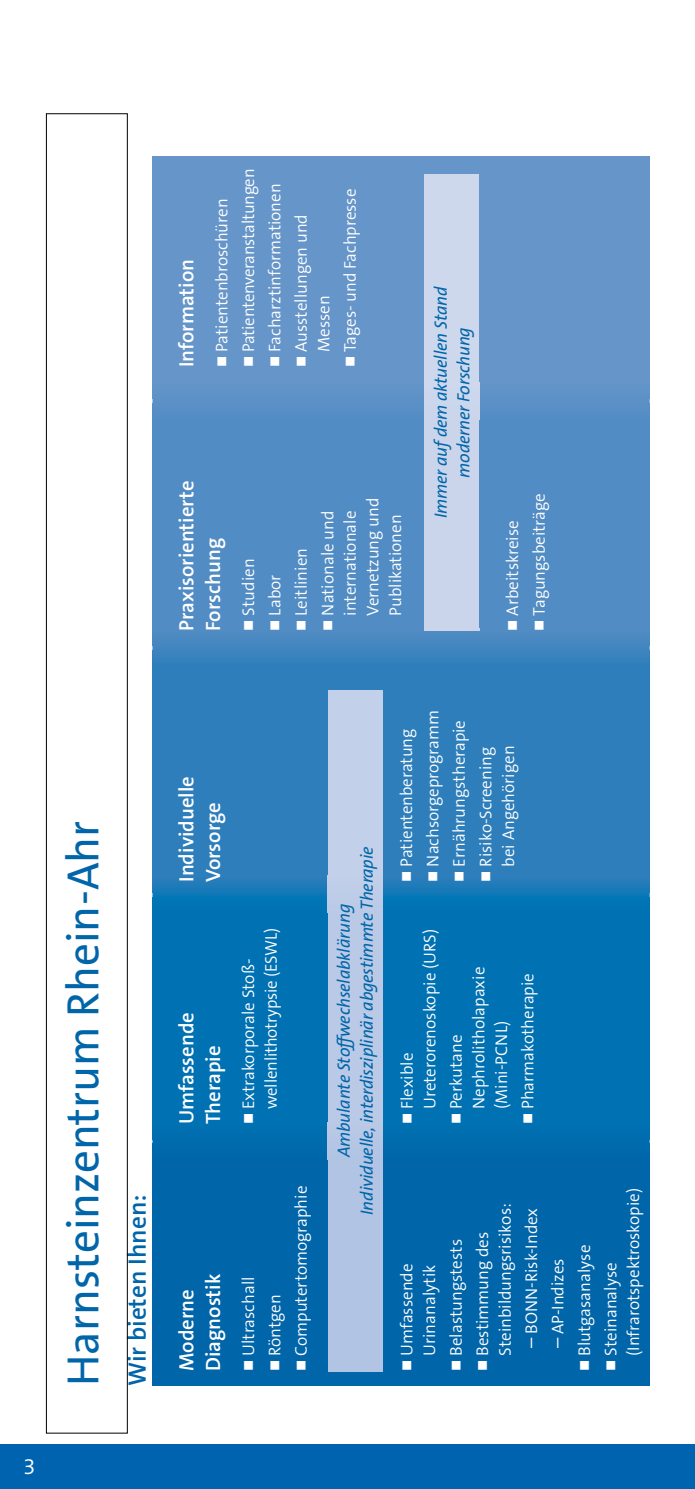
<style>
.page{position:relative;width:695px;height:1489px;background:#fff}
.page>*{position:absolute;margin:0;border:0;box-sizing:border-box;transform-origin:0 0}
.t1{font:45.5px "The Sans B W5 Plain";color:#0065a9}
.t2{font:600 25.25px "The Sans B W6";color:#0065a9}
.t3{font:300 22.5px "The Sans B W4";color:#fff}
.t4{font:600 20.75px/26.5px "The Sans B W6";color:#fff}
.t5{font:italic 17.75px/23px "The Sans B W5 Plain";letter-spacing:-.01em;color:#0065a9;text-align:center}
.t6{font:300 17px/22.8px "The Sans B W4";color:#fff}
.s1{font-size:18.75px}
</style>
<div class="page">
<div style="left:0;top:1444px;width:694px;height:44px;background:#0063af"></div>
<div style="left:152px;top:1143px;width:497px;height:242px;background:#0065a9"></div>
<div style="left:152px;top:896px;width:497px;height:243px;background:#0071b2"></div>
<div style="left:152px;top:650px;width:497px;height:242px;background:#2d7ebb"></div>
<div style="left:152px;top:403px;width:497px;height:242px;background:#528cc4"></div>
<div style="left:152px;top:156px;width:497px;height:243px;background:#6595c9"></div>
<svg style="left:152px;top:1122px;width:497px;height:37px"></svg>
<svg style="left:152px;top:875px;width:497px;height:37px"></svg>
<svg style="left:152px;top:629px;width:497px;height:29px"></svg>
<svg style="left:152px;top:382px;width:497px;height:37px"></svg>
<div style="left:327px;top:1159px;width:55px;height:211px;background:#b1c4e3"></div>
<div style="left:327px;top:912px;width:55px;height:210px;background:#b9c9e6"></div>
<div style="left:327px;top:690px;width:55px;height:185px;background:#c2d0e9"></div>
<div style="left:327px;top:1122px;width:55px;height:37px;background:#b6c7e5"></div>
<div style="left:327px;top:875px;width:55px;height:37px;background:#becde8"></div>
<div style="left:424px;top:174px;width:55px;height:208px;background:#ced8ed"></div>
<div style="left:424px;top:419px;width:55px;height:210px;background:#cad5eb"></div>
<hr style="left:424px;top:629px;width:55px;height:2px;background:#cad5eb">
<div style="left:424px;top:382px;width:55px;height:37px;background:#cbd7ed"></div>
<div style="left:46px;top:113px;width:82px;height:1320px;border:1px solid #000"></div>
<p class="t4" style="left:173px;top:367px;width:110px;rotate:-90deg">Information</p>
<p class="t6" style="left:210px;top:367px;width:170px;rotate:-90deg">■ Patientenbroschüren</p>
<p class="t6" style="left:237px;top:367px;width:200px;rotate:-90deg">■ Patientenveranstaltungen</p>
<p class="t6" style="left:263px;top:367px;width:185px;rotate:-90deg">■ Facharztinformationen</p>
<p class="t6" style="left:290px;top:352px;width:139px;text-indent:-15px;rotate:-90deg">■ Ausstellungen und<br>Messen</p>
<p class="t6" style="left:339px;top:367px;width:180px;rotate:-90deg">■ Tages- und Fachpresse</p>
<p class="t4" style="left:173px;top:631px;width:152px;rotate:-90deg">Praxisorientierte<br>Forschung</p>
<p class="t6" style="left:237px;top:631px;width:74px;rotate:-90deg">■ Studien</p>
<p class="t6" style="left:263px;top:631px;width:58px;rotate:-90deg">■ Labor</p>
<p class="t6" style="left:290px;top:631px;width:84px;rotate:-90deg">■ Leitlinien</p>
<p class="t6" style="left:316px;top:615px;width:119px;text-indent:-15px;rotate:-90deg">■ Nationale und internationale<br>Vernetzung und<br>Publikationen</p>
<p class="t5" style="left:429px;top:518px;width:233px;rotate:-90deg">Immer aufdem aktuellen Stand moderner Forschung</p>
<p class="t6" style="left:501px;top:631px;width:112px;rotate:-90deg">■ Arbeitskreise</p>
<p class="t6" style="left:527px;top:631px;width:139px;rotate:-90deg">■ Tagungsbeiträge</p>
<h3 class="t3" style="left:23px;top:1451px;width:14px">3</h3>
<h1 class="t1" style="left:54px;top:1385px;width:566px;rotate:-90deg">Harnsteinzentrum Rhein-Ahr</h1>
<h2 class="t2" style="left:121px;top:1385px;width:193px;rotate:-90deg">Wir bieten Ihnen:</h2>
<p class="t6" style="left:421px;top:881px;width:173px;rotate:-90deg">■ Nachsorgeprogramm</p>
<p class="t6" style="left:448px;top:881px;width:163px;rotate:-90deg">■ Ernährungstherapie</p>
<p class="t6" style="left:395px;top:881px;width:155px;rotate:-90deg">■ Patientenberatung</p>
<p class="t6" style="left:474px;top:881px;width:138px;text-align:right;rotate:-90deg">■ Risiko-Screening bei Angehörigen</p>
<p class="t4" style="left:173px;top:881px;width:107px;rotate:-90deg">Individuelle<br>Vorsorge</p>
<p class="t5" style="left:332px;top:1214px;width:370px;rotate:-90deg">Ambulante Stoffwechselabklärung<br>Individuelle, interdisziplinär abgestimmte Therapie</p>
<p class="t6" style="left:237px;top:1108px;width:183px;text-indent:-15px;rotate:-90deg">■ Extrakorporale Stoß&shy;wellenlithotrypsie (ESWL)</p>
<p class="t6" style="left:395px;top:1108px;width:181px;text-indent:-15px;rotate:-90deg">■ Flexible<br>Ureterorenoskopie (URS)</p>
<p class="t6" style="left:444px;top:1108px;width:144px;text-indent:-15px;rotate:-90deg">■ Perkutane<br>Nephrolitholapaxie (Mini-PCNL)</p>
<p class="t6" style="left:516px;top:1124px;width:153px;rotate:-90deg">■ Pharmakotherapie</p>
<p class="t4" style="left:173px;top:1124px;width:114px;rotate:-90deg">Umfassende<br>Therapie</p>
<p class="t6" style="left:290px;top:1370px;width:187px;rotate:-90deg">■ Computertomographie</p>
<p class="t6" style="left:471px;top:1355px;width:154px;text-indent:-15px;rotate:-90deg">■ Bestimmung des<br>Steinbildungsrisikos:</p>
<p class="t6" style="left:520px;top:1348px;width:142px;rotate:-90deg"><span class="s1">–</span> BONN-Risk-Index</p>
<p class="t6" style="left:444px;top:1370px;width:133px;rotate:-90deg">■ Belastungstests</p>
<p class="t6" style="left:395px;top:1370px;width:109px;text-align:right;rotate:-90deg">■ Umfassende<br>Urinanalytik</p>
<p class="t4" style="left:173px;top:1370px;width:99px;rotate:-90deg">Moderne<br>Diagnostik</p>
<p class="t6" style="left:237px;top:1370px;width:96px;rotate:-90deg">■ Ultraschall</p>
<p class="t6" style="left:263px;top:1370px;width:78px;rotate:-90deg">■ Röntgen</p>
<p class="t6" style="left:546px;top:1348px;width:91px;rotate:-90deg"><span class="s1">–</span> AP-Indizes</p>
<p class="t6" style="left:573px;top:1370px;width:128px;rotate:-90deg">■ Blutgasanalyse</p>
<p class="t6" style="left:599px;top:1355px;width:169px;text-indent:-15px;rotate:-90deg">■ Steinanalyse (Infrarotspektroskopie)</p>
</div>
